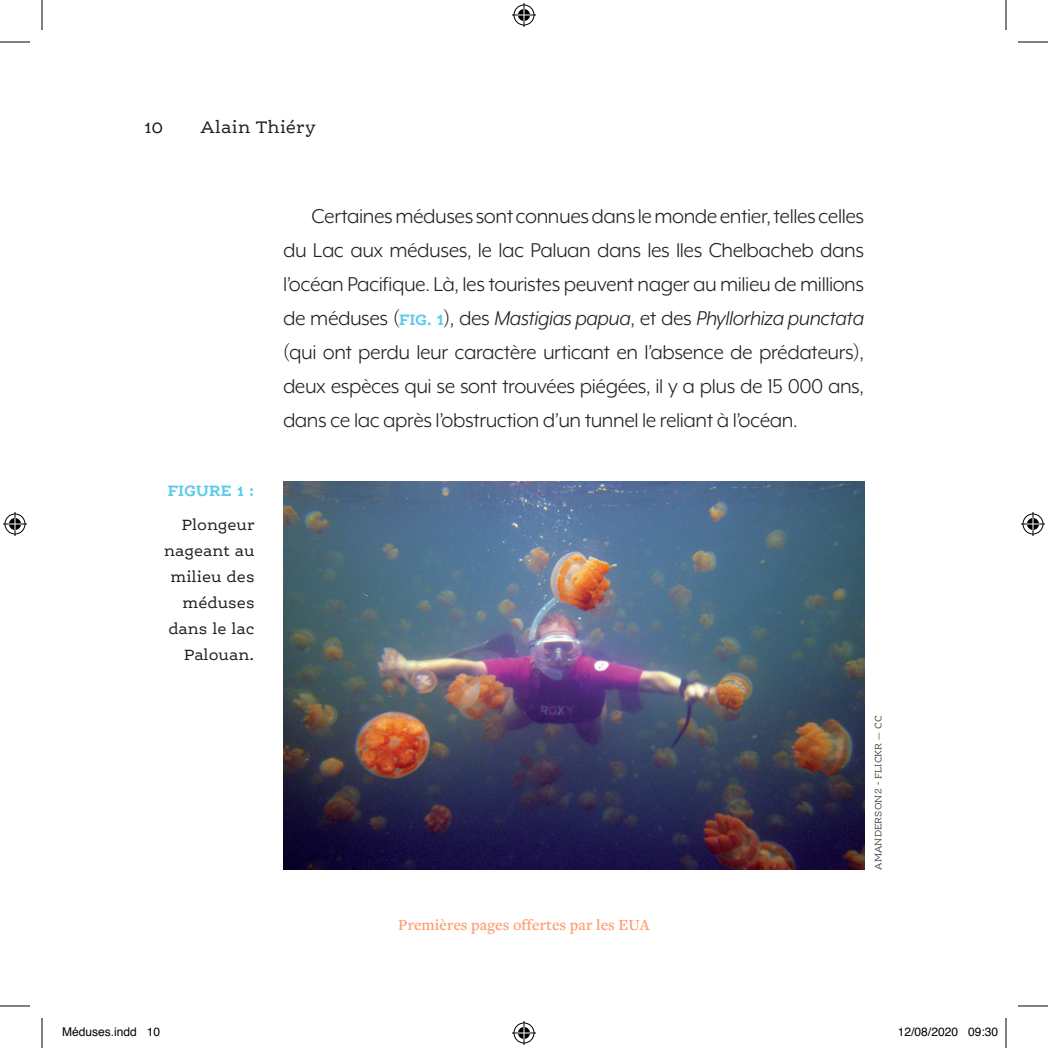
<style>
.page{position:relative;width:1048px;height:1048px;background:#fff}
.page>*{position:absolute;margin:0;border:0;box-sizing:border-box;transform-origin:0 0}
.t1{font:23px/34px "Mr Eaves XL Mod OT";letter-spacing:-.02em;color:#231f20;text-align:justify}
.t2{font:18px "Ernestine Pro";letter-spacing:.01em;color:#231f20}
.t3{font:16px/26px "Ernestine Pro";letter-spacing:-.01em;color:#231f20;text-align:right}
.t4{font:600 16px "Freight Text Pro";color:rgb(255 84 0/.55)}
.t5{font:700 16px "Ernestine Pro";color:#5acbeb}
.t6{font:12px "Helvetica";color:#000}
.t7{font:300 10px "Ernestine Pro";letter-spacing:.005em;color:#231f20}
.s1{font-family:"Ernestine Pro";font-weight:700;font-size:16px;color:#5acbeb}
.s2{font-style:italic}
</style>
<div class="page">
<img style="left:283px;top:481px;width:581px;height:388px">
<hr style="left:0;top:42px;width:30px;height:1px;background:#000">
<hr style="left:1018px;top:42px;width:30px;height:1px;background:#000">
<hr style="left:0;top:1005px;width:30px;height:1px;background:#000">
<hr style="left:1018px;top:1005px;width:30px;height:1px;background:#000">
<hr style="left:42px;top:0;width:1px;height:30px;background:#000">
<hr style="left:42px;top:1018px;width:1px;height:30px;background:#000">
<hr style="left:1005px;top:0;width:1px;height:30px;background:#000">
<hr style="left:1005px;top:1018px;width:1px;height:30px;background:#000">
<svg style="left:512px;top:3px;width:24px;height:24px"></svg>
<svg style="left:512px;top:1021px;width:24px;height:24px"></svg>
<svg style="left:3px;top:512px;width:24px;height:24px"></svg>
<svg style="left:1021px;top:512px;width:24px;height:24px"></svg>
<p class="t2" style="left:144px;top:116px;width:21px">10</p>
<p class="t2" style="left:201px;top:116px;width:116px">Alain Thiéry</p>
<p class="t5" style="left:168px;top:480px;width:88px">FIGURE 1 :</p>
<p class="t3" style="left:164px;top:511px;width:92px">Plongeur nageant au milieu des méduses dans le lac<br>Palouan.</p>
<p class="t1" style="left:283px;top:200px;width:583px;text-indent:28px">Certaines méduses sont connues dans le monde entier, telles celles du Lac aux méduses, le lac Paluan dans les Iles Chelbacheb dans l’océan Pacifique. Là, les touristes peuvent nager au milieu de millions de méduses (<span class="s1">FIG. 1</span>), des <span class="s2">Mastigias papua</span>, et des <span class="s2">Phyllorhiza punctata </span>(qui ont perdu leur caractère urticant en l’absence de prédateurs), deux espèces qui se sont trouvées piégées, il y a plus de 15 000 ans, dans ce lac après l’obstruction d’un tunnel le reliant à l’océan.</p>
<p class="t4" style="left:398px;top:914px;width:253px">Premières pages offertes par les EUA</p>
<p class="t7" style="left:872px;top:869px;width:156px;rotate:-90deg">AMANDERSON2 - FLICKR — CC</p>
<p class="t6" style="left:62px;top:1022px;width:100px">Méduses.indd 10</p>
<p class="t6" style="left:898px;top:1022px;width:102px">12/08/2020 09:30</p>
</div>
